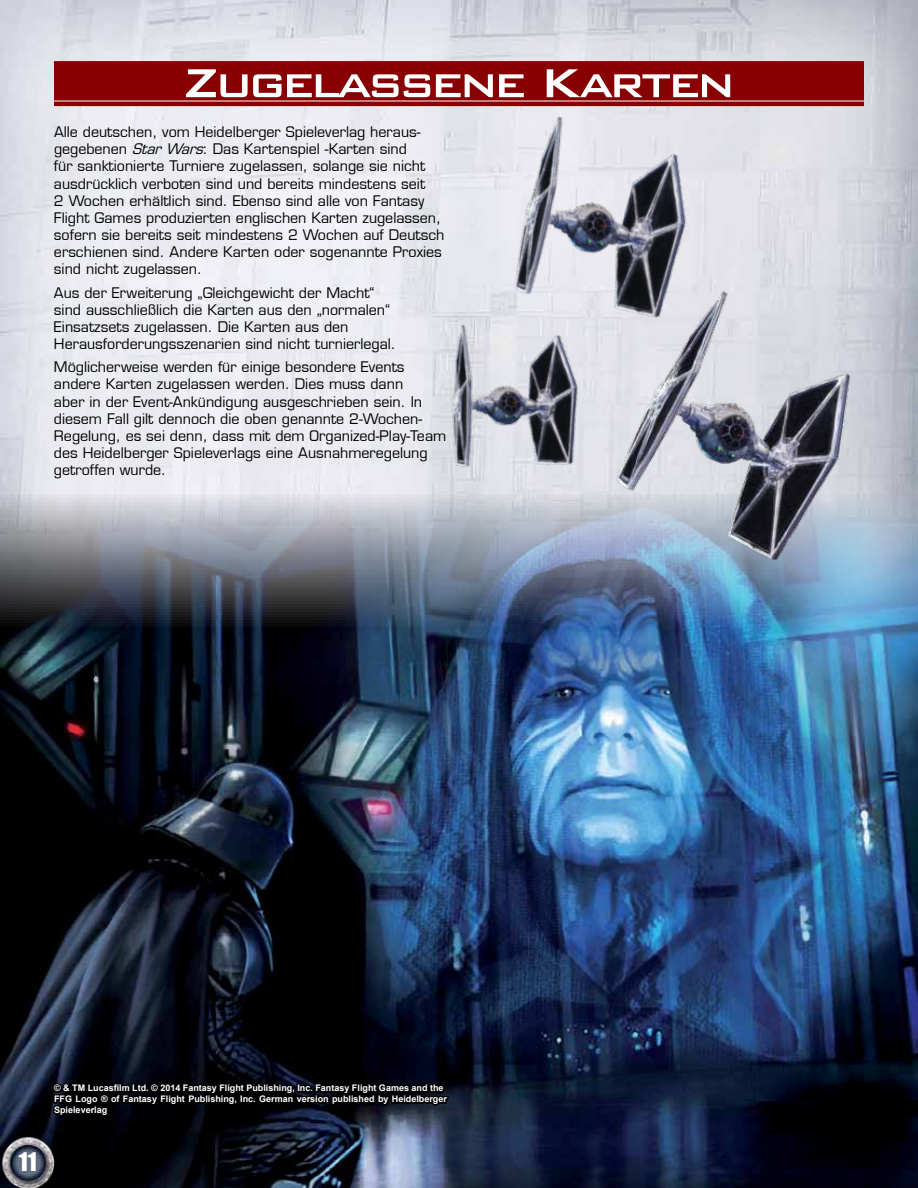
<style>
.page{position:relative;width:918px;height:1188px;background:#fff}
.page>*{position:absolute;margin:0;border:0;box-sizing:border-box;transform-origin:0 0}
.t1{font:500 54px "Bank Gothic";letter-spacing:-.075em;color:#fff}
.t2{font:23.55px "Impact";color:#fff}
.t3{font:14.25px/17.1px "Eurostile LTSW Std";color:#000}
.t4{font:700 9px/10.8px "Arial";color:#fff}
.s1{font-family:"Eurostile LT Std";font-style:italic}
</style>
<div class="page">
<img style="left:0;top:0;width:918px;height:495px">
<img style="left:0;top:495px;width:918px;height:693px">
<img style="left:0;top:1134px;width:64px;height:54px">
<div style="left:54px;top:61px;width:810px;height:45px;background:#880102"></div>
<hr style="left:54px;top:101px;width:810px;height:1px;background:#fff">
<svg style="left:50px;top:1062px;width:401px;height:69px;background:#080a12"></svg>
<img style="left:368px;top:100px;width:375px;height:174px">
<img style="left:321px;top:268px;width:313px;height:283px">
<img style="left:486px;top:274px;width:396px;height:289px">
<h1 class="t1" style="left:183px;top:41px;width:554px">Zugelassene Karten</h1>
<p class="t3" style="left:54px;top:124px;width:392px">Alle deutschen, vom Heidelberger Spieleverlag heraus&shy;gegebenen <span class="s1">StarWars</span>: Das Kartenspiel -Karten sind<br>für sanktionierte Turniere zugelassen, solange sie nicht ausdrücklich verboten sind und bereits mindestens seit<br>2 Wochen erhältlich sind. Ebenso sind alle von Fantasy Flight Games produzierten englischen Karten zugelassen, sofern sie bereits seit mindestens 2 Wochen auf Deutsch erschienen sind. Andere Karten oder sogenannte Proxies sind nicht zugelassen.</p>
<p class="t3" style="left:54px;top:284px;width:343px">Aus der Erweiterung „Gleichgewicht der Macht“ sind ausschließlich die Karten aus den „normalen“ Einsatzsets zugelassen. Die Karten aus den Herausforderungsszenarien sind nicht turnierlegal.</p>
<p class="t3" style="left:54px;top:359px;width:394px">Möglicherweise werden für einige besondere Events andere Karten zugelassen werden. Dies muss dann<br>aber in der Event-Ankündigung ausgeschrieben sein. In diesem Fall gilt dennoch die oben genannte 2-Wochen-Regelung, es sei denn, dass mit dem Organized-Play-Team des Heidelberger Spieleverlags eine Ausnahmeregelung getroffen wurde.</p>
<h2 class="t2" style="left:19px;top:1144px;width:19px">11</h2>
<p class="t4" style="left:54px;top:1083px;width:394px">© &amp; TM Lucasfilm Ltd. © 2014 Fantasy Flight Publishing, Inc. Fantasy Flight Games and the<br>FFG Logo ® of Fantasy Flight Publishing, Inc. German version published by Heidelberger<br>Spieleverlag</p>
</div>
